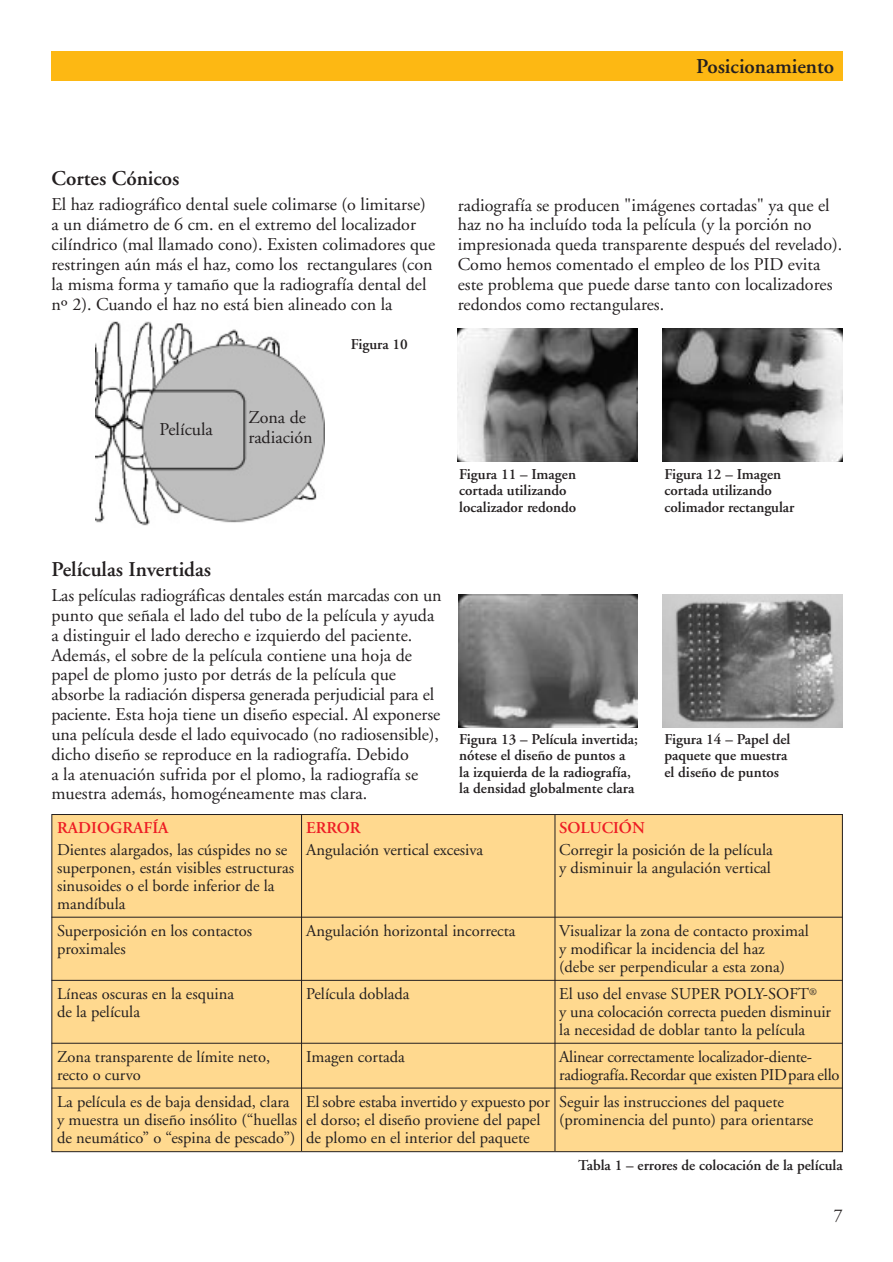
<style>
.page{position:relative;width:893px;height:1262px;background:#fff}
.page>*{position:absolute;margin:0;border:0;box-sizing:border-box;transform-origin:0 0}
.t1{font:600 21px "Adobe Garamond";color:#231f20}
.t2{font:18px/19.8px "Adobe Garamond";color:#231f20}
.t3{font:16.5px/18.1px "Adobe Garamond";color:#231f20}
.t4{font:600 16.5px "Adobe Garamond";color:#ed1c24}
.t5{font:600 15px/16.5px "Adobe Garamond";color:#231f20}
</style>
<div class="page">
<div style="left:51px;top:51px;width:791px;height:30px;background:#fdb813"></div>
<img style="left:96px;top:321px;width:228px;height:205px">
<img style="left:458px;top:329px;width:179px;height:133px">
<div style="left:52px;top:814px;width:790px;height:337px;background:#ffd98f"></div>
<hr style="left:301px;top:814px;width:1px;height:337px;background:#231f20">
<hr style="left:554px;top:814px;width:1px;height:337px;background:#231f20">
<hr style="left:51px;top:916px;width:791px;height:1px;background:#231f20">
<hr style="left:51px;top:980px;width:791px;height:1px;background:#231f20">
<hr style="left:51px;top:1042px;width:791px;height:1px;background:#231f20">
<hr style="left:51px;top:1087px;width:791px;height:1px;background:#231f20">
<img style="left:663px;top:329px;width:179px;height:133px">
<img style="left:458px;top:594px;width:179px;height:133px">
<img style="left:663px;top:594px;width:179px;height:133px">
<p class="t1" style="left:696px;top:57px;width:140px">Posicionamiento</p>
<p class="t1" style="left:51px;top:170px;width:130px">Cortes Cónicos</p>
<p class="t2" style="left:51px;top:196px;width:385px">El haz radiográfico dental suele colimarse (o limitarse) a un diámetro de 6 cm. en el extremo del localizador cilíndrico (mal llamado cono). Existen colimadores que restringen aún más el haz, como los rectangulares (con la misma forma y tamaño que la radiografía dental del nº 2). Cuando el haz no está bien alineado con la</p>
<p class="t5" style="left:351px;top:337px;width:59px">Figura 10</p>
<p class="t2" style="left:458px;top:197px;width:386px">radiografía se producen "imágenes cortadas" ya que el haz no ha incluído toda la película (y la porción no impresionada queda transparente después del revelado).<br>Como hemos comentado el empleo de los PID evita este problema que puede darse tanto con localizadores redondos como rectangulares.</p>
<p class="t2" style="left:160px;top:421px;width:55px">Película</p>
<p class="t2" style="left:248px;top:409px;width:66px">Zona de radiación</p>
<p class="t1" style="left:51px;top:561px;width:161px">Películas Invertidas</p>
<p class="t2" style="left:51px;top:587px;width:391px">Las películas radiográficas dentales están marcadas con un punto que señala el lado del tubo de la película y ayuda a distinguir el lado derecho e izquierdo del paciente.<br>Además, el sobre de la película contiene una hoja de papel de plomo justo por detrás de la película que absorbe la radiación dispersa generada perjudicial para el paciente. Esta hoja tiene un diseño especial. Al exponerse una película desde el lado equivocado (no radiosensible), dicho diseño se reproduce en la radiografía. Debido<br>a la atenuación sufrida por el plomo, la radiografía se muestra además, homogéneamente mas clara.</p>
<p class="t5" style="left:459px;top:467px;width:118px">Figura 11 – Imagen cortada utilizando localizador redondo</p>
<p class="t5" style="left:664px;top:467px;width:131px">Figura 12 – Imagen cortada utilizando colimador rectangular</p>
<p class="t5" style="left:459px;top:732px;width:180px">Figura 13 – Película invertida; nótese el diseño de puntos a la izquierda de la radiografía, la densidad globalmente clara</p>
<p class="t5" style="left:664px;top:732px;width:127px">Figura 14 – Papel del paquete que muestra el diseño de puntos</p>
<p class="t4" style="left:57px;top:820px;width:113px">RADIOGRAFÍA</p>
<p class="t3" style="left:57px;top:842px;width:238px">Dientes alargados, las cúspides no se superponen, están visibles estructuras sinusoides o el borde inferior de la mandíbula</p>
<p class="t3" style="left:57px;top:923px;width:196px">Superposición en los contactos proximales</p>
<p class="t3" style="left:57px;top:986px;width:178px">Líneas oscuras en la esquina de la película</p>
<p class="t3" style="left:57px;top:1049px;width:215px">Zona transparente de límite neto, recto o curvo</p>
<p class="t3" style="left:57px;top:1094px;width:241px">La película es de baja densidad, clara y muestra un diseño insólito (“huellas de neumático” o “espina de pescado”)</p>
<p class="t4" style="left:306px;top:820px;width:56px">ERROR</p>
<p class="t3" style="left:306px;top:842px;width:178px">Angulación vertical excesiva</p>
<p class="t4" style="left:559px;top:820px;width:87px">SOLUCIÓN</p>
<p class="t3" style="left:559px;top:842px;width:215px">Corregir la posición de la película y disminuir la angulación vertical</p>
<p class="t3" style="left:306px;top:923px;width:211px">Angulación horizontal incorrecta</p>
<p class="t3" style="left:306px;top:986px;width:105px">Película doblada</p>
<p class="t3" style="left:306px;top:1049px;width:100px">Imagen cortada</p>
<p class="t3" style="left:306px;top:1094px;width:245px">El sobre estaba invertido y expuesto por el dorso; el diseño proviene del papel de plomo en el interior del paquete</p>
<p class="t3" style="left:559px;top:923px;width:251px">Visualizar la zona de contacto proximal y modificar la incidencia del haz<br>(debe ser perpendicular a esta zona)</p>
<p class="t3" style="left:559px;top:986px;width:273px">El uso del envase SUPER POLY-SOFT<sup>®<br></sup>y una colocación correcta pueden disminuir la necesidad de doblar tanto la película</p>
<p class="t3" style="left:559px;top:1049px;width:282px">Alinear correctamente localizador-diente&shy;radiografía.Recordar que existen PIDpara ello</p>
<p class="t3" style="left:559px;top:1094px;width:256px">Seguir las instrucciones del paquete (prominencia del punto) para orientarse</p>
<p class="t5" style="left:578px;top:1158px;width:266px">Tabla 1 – errores de colocación de la película</p>
<p class="t2" style="left:833px;top:1207px;width:10px">7</p>
</div>
